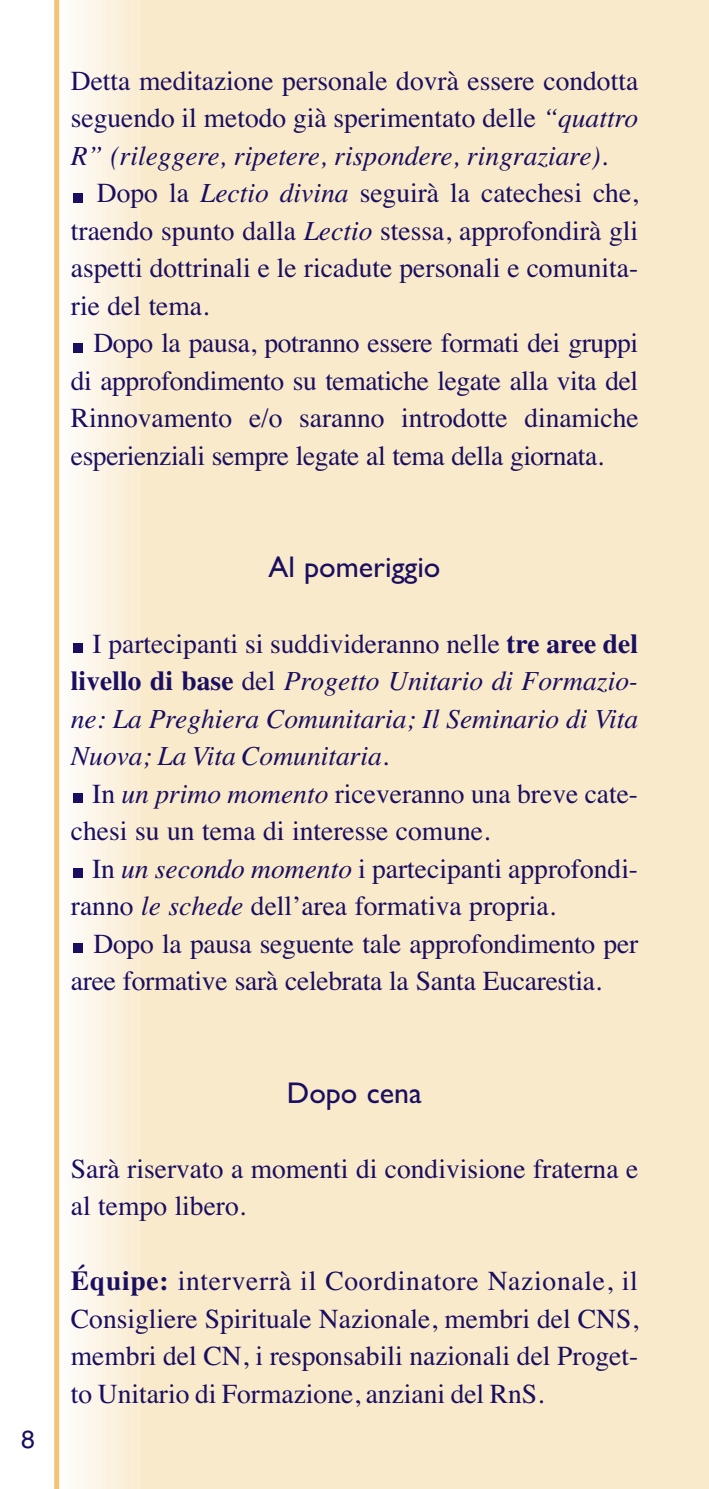
<style>
.page{position:relative;width:709px;height:1489px;background:#fff}
.page>*{position:absolute;margin:0;border:0;box-sizing:border-box;transform-origin:0 0}
.t1{font:30px "Gill Sans";color:#1a0e60}
.t2{font:27.5px/37.5px "Times";color:#1a0e60;text-align:justify}
.t3{font:italic 27.5px/37.5px "Times";color:#1a0e60;text-align:justify}
.t4{font:25px "Helvetica";color:#1a0e60}
.s1{font-style:italic}
.s2{font-style:normal}
.s3{font-weight:700;font-style:normal}
.s4{font-weight:700}
</style>
<div class="page">
<div style="left:142px;top:0;width:567px;height:1488px;background:#f9eacb"></div>
<div style="left:59px;top:0;width:7px;height:1488px;background:#fbf1df"></div>
<div style="left:60px;top:0;width:8px;height:1488px;background:#fefdfb"></div>
<div style="left:66px;top:0;width:7px;height:1488px;background:#fdfbf7"></div>
<div style="left:72px;top:0;width:8px;height:1488px;background:#fdfaf3"></div>
<div style="left:79px;top:0;width:8px;height:1488px;background:#fdf8ef"></div>
<div style="left:85px;top:0;width:7px;height:1488px;background:#fdf7eb"></div>
<div style="left:92px;top:0;width:7px;height:1488px;background:#fcf5e8"></div>
<div style="left:98px;top:0;width:8px;height:1488px;background:#fcf6eb"></div>
<div style="left:100px;top:0;width:7px;height:1488px;background:#fcf3e2"></div>
<div style="left:107px;top:0;width:7px;height:1488px;background:#fbf1de"></div>
<div style="left:114px;top:0;width:7px;height:1488px;background:#fbf0da"></div>
<div style="left:117px;top:0;width:8px;height:1488px;background:#fbf1df"></div>
<div style="left:121px;top:0;width:7px;height:1488px;background:#fbeed6"></div>
<div style="left:128px;top:0;width:7px;height:1488px;background:#faecd2"></div>
<div style="left:133px;top:0;width:7px;height:1488px;background:#faebcf"></div>
<hr style="left:140px;top:0;width:4px;height:1488px;background:#f9eacc">
<div style="left:54px;top:0;width:5px;height:1488px;background:#f1c575"></div>
<div style="left:73px;top:943px;width:10px;height:9px;background:#1a0e60"></div>
<div style="left:73px;top:868px;width:10px;height:9px;background:#1a0e60"></div>
<div style="left:73px;top:793px;width:10px;height:9px;background:#1a0e60"></div>
<div style="left:73px;top:643px;width:10px;height:9px;background:#1a0e60"></div>
<div style="left:73px;top:343px;width:10px;height:9px;background:#1a0e60"></div>
<div style="left:73px;top:193px;width:10px;height:9px;background:#1a0e60"></div>
<p class="t2" style="left:71px;top:61px;width:569px">Detta meditazione personale dovrà essere condotta seguendo il metodo già sperimentato delle <span class="s1">“quattro R” (rileggere, ripetere, rispondere, ringraziare).</span></p>
<p class="t2" style="left:71px;top:174px;width:569px;text-indent:26px">Dopo la <span class="s1">Lectio divina</span> seguirà la catechesi che, traendo spunto dalla <span class="s1">Lectio</span> stessa, approfondirà gli aspetti dottrinali e le ricadute personali e comunita&shy;rie del tema.</p>
<p class="t2" style="left:71px;top:324px;width:569px;text-indent:22px">Dopo la pausa, potranno essere formati dei gruppi di approfondimento su tematiche legate alla vita del Rinnovamento e/o saranno introdotte dinamiche esperienziali sempre legate al tema della giornata.</p>
<p class="t1" style="left:268px;top:549px;width:174px">Al pomeriggio</p>
<p class="t3" style="left:71px;top:624px;width:568px;text-indent:22px"><span class="s2">I partecipanti si suddivideranno nelle</span> <span class="s3">tre aree del livello di base</span> <span class="s2">del</span> Progetto Unitario di Formazio&shy;ne: La Preghiera Comunitaria; Il Seminario di Vita Nuova; La Vita Comunitaria.</p>
<p class="t2" style="left:71px;top:774px;width:568px;text-indent:21px">In <span class="s1">un primo momento</span> riceveranno una breve cate&shy;chesi su un tema di interesse comune.</p>
<p class="t2" style="left:71px;top:849px;width:568px;text-indent:21px">In <span class="s1">un secondo momento</span> i partecipanti approfondi&shy;ranno <span class="s1">le schede</span> dell’area formativa propria.</p>
<p class="t2" style="left:71px;top:924px;width:569px;text-indent:23px">Dopo la pausa seguente tale approfondimento per aree formative sarà celebrata la Santa Eucarestia.</p>
<p class="t4" style="left:21px;top:1424px;width:15px">8</p>
<p class="t1" style="left:287px;top:1074px;width:137px">Dopo cena</p>
<p class="t2" style="left:71px;top:1149px;width:569px">Sarà riservato a momenti di condivisione fraterna e al tempo libero.</p>
<p class="t2" style="left:71px;top:1261px;width:569px"><span class="s4">Équipe:</span> interverrà il Coordinatore Nazionale, il Consigliere Spirituale Nazionale, membri del CNS, membri del CN, i responsabili nazionali del Proget&shy;to Unitario di Formazione, anziani del RnS.</p>
</div>
